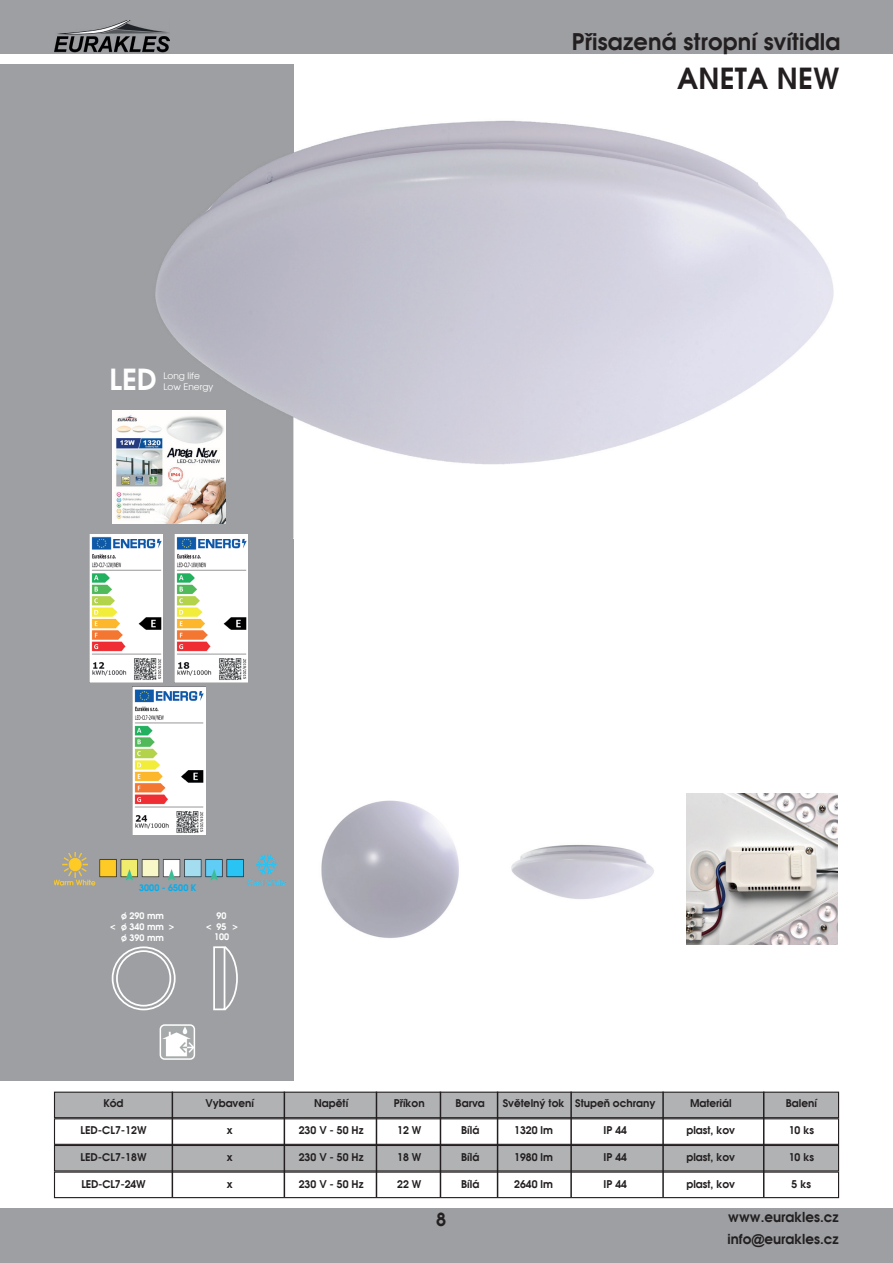
<style>
.page{position:relative;width:893px;height:1263px;background:#fff}
.page>*{position:absolute;margin:0;border:0;box-sizing:border-box;transform-origin:0 0}
.t1{font:700 28.5px "Avalon";letter-spacing:.01em;color:#231f20}
.t2{font:700 28.5px "Avalon";color:#fff}
.t3{font:700 22.5px "Avalon";letter-spacing:.01em;color:#231f20}
.t4{font:700 18px "Avalon";color:#231f20}
.t5{font:700 13.5px/21.6px "Avalon";color:#231f20}
.t6{font:700 10.5px "Avalon";color:#231f20}
.t7{font:700 10.5px "Avalon";letter-spacing:-.02em;color:#231f20}
.t8{font:700 9px/10.8px "Avalon";color:#fff;text-align:justify}
.t9{font:9px/10.8px "Avalon";color:#fff}
.t10{font:700 9px "Avalon";color:#00aeef}
.s1{font-family:"Arial"}
</style>
<div class="page">
<div style="left:0;top:64px;width:293px;height:1017px;background:#9d9fa2"></div>
<div style="left:0;top:0;width:893px;height:53px;background:#9d9fa2"></div>
<div style="left:0;top:1209px;width:893px;height:54px;background:#9d9fa2"></div>
<img style="left:54px;top:21px;width:116px;height:33px">
<img style="left:112px;top:94px;width:722px;height:444px">
<img style="left:113px;top:411px;width:112px;height:112px">
<img style="left:89px;top:534px;width:74px;height:148px">
<img style="left:174px;top:534px;width:74px;height:148px">
<img style="left:132px;top:686px;width:74px;height:149px">
<div style="left:112px;top:946px;width:64px;height:64px;border:2px solid #fff;border-radius:50%"></div>
<div style="left:116px;top:950px;width:55px;height:56px;border:2px solid #fff;border-radius:50%"></div>
<div style="left:54px;top:1091px;width:785px;height:27px;background:#b1b2b4;border:1px solid #231f20"></div>
<div style="left:54px;top:1145px;width:785px;height:26px;background:#b1b2b4;border:1px solid #231f20"></div>
<div style="left:54px;top:1118px;width:785px;height:27px;background:#fff;border:1px solid #231f20"></div>
<div style="left:54px;top:1171px;width:785px;height:27px;background:#fff;border:1px solid #231f20"></div>
<hr style="left:172px;top:1091px;width:1px;height:106px;background:#231f20">
<hr style="left:284px;top:1091px;width:1px;height:106px;background:#231f20">
<hr style="left:376px;top:1091px;width:1px;height:106px;background:#231f20">
<hr style="left:440px;top:1091px;width:1px;height:106px;background:#231f20">
<hr style="left:497px;top:1091px;width:1px;height:106px;background:#231f20">
<hr style="left:570px;top:1091px;width:2px;height:106px;background:#231f20">
<hr style="left:662px;top:1091px;width:2px;height:106px;background:#231f20">
<hr style="left:763px;top:1091px;width:1px;height:106px;background:#231f20">
<img style="left:321px;top:800px;width:138px;height:138px">
<img style="left:511px;top:845px;width:143px;height:54px">
<div style="left:193px;top:943px;width:45px;height:71px;border:2px solid #fff;border-radius:50%"></div>
<div style="left:193px;top:942px;width:32px;height:77px;background:#9d9fa2"></div>
<svg style="left:213px;top:946px;width:13px;height:65px"></svg>
<img style="left:686px;top:793px;width:152px;height:152px">
<img style="left:163px;top:1027px;width:29px;height:30px">
<div style="left:160px;top:1024px;width:35px;height:36px;border:2px solid #fff;border-radius:4px"></div>
<img style="left:54px;top:852px;width:231px;height:33px">
<h1 class="t2" style="left:110px;top:361px;width:49px">LED</h1>
<p class="t9" style="left:163px;top:370px;width:51px">Long life<br>Low Energy</p>
<h2 class="t3" style="left:572px;top:28px;width:270px">Přisazená stropní svítidla</h2>
<h1 class="t1" style="left:677px;top:61px;width:163px">ANETA NEW</h1>
<p class="t10" style="left:139px;top:882px;width:59px">3000 - 6500 K</p>
<p class="t8" style="left:121px;top:910px;width:44px">o 290 mm o 340 mm o 390 mm</p>
<p class="t8" style="left:122px;top:910px;width:6px">/ / /</p>
<p class="t8" style="left:110px;top:921px;width:7px">&lt;</p>
<p class="t8" style="left:169px;top:921px;width:7px">&gt;</p>
<p class="t8" style="left:214px;top:910px;width:17px;text-align:left">90<br>95<br>100</p>
<p class="t8" style="left:206px;top:922px;width:7px">&lt;</p>
<p class="t8" style="left:233px;top:922px;width:7px">&gt;</p>
<p class="t6" style="left:103px;top:1097px;width:22px">Kód</p>
<p class="t6" style="left:80px;top:1124px;width:68px">LED-CL7-12W</p>
<p class="t6" style="left:80px;top:1151px;width:68px">LED-CL7-18W</p>
<p class="t7" style="left:81px;top:1178px;width:66px">LED-CL7-24W</p>
<p class="t6" style="left:205px;top:1097px;width:50px">Vybavení</p>
<p class="t6" style="left:227px;top:1124px;width:7px">x</p>
<p class="t6" style="left:227px;top:1151px;width:7px">x</p>
<p class="t6" style="left:227px;top:1178px;width:7px">x</p>
<p class="t6" style="left:314px;top:1097px;width:36px">Napětí</p>
<p class="t6" style="left:299px;top:1124px;width:66px">230 V - 50 Hz</p>
<p class="t6" style="left:299px;top:1151px;width:66px">230 V - 50 Hz</p>
<p class="t6" style="left:299px;top:1178px;width:66px">230 V - 50 Hz</p>
<p class="t6" style="left:394px;top:1097px;width:32px">Příkon</p>
<p class="t6" style="left:397px;top:1124px;width:26px">12 W</p>
<p class="t6" style="left:397px;top:1151px;width:26px">18 W</p>
<p class="t6" style="left:397px;top:1178px;width:26px">22 W</p>
<p class="t6" style="left:456px;top:1097px;width:31px">Barva</p>
<p class="t6" style="left:461px;top:1124px;width:20px">Bílá</p>
<p class="t6" style="left:461px;top:1151px;width:20px">Bílá</p>
<p class="t6" style="left:461px;top:1178px;width:20px">Bílá</p>
<p class="t6" style="left:503px;top:1097px;width:63px">Světelný tok</p>
<p class="t6" style="left:514px;top:1124px;width:40px">1320 lm</p>
<p class="t6" style="left:514px;top:1151px;width:40px">1980 lm</p>
<p class="t6" style="left:514px;top:1178px;width:40px">2640 lm</p>
<p class="t6" style="left:575px;top:1097px;width:82px">Stupeň ochrany</p>
<p class="t6" style="left:604px;top:1124px;width:25px">IP 44</p>
<p class="t6" style="left:604px;top:1151px;width:25px">IP 44</p>
<p class="t6" style="left:604px;top:1178px;width:25px">IP 44</p>
<p class="t6" style="left:690px;top:1097px;width:43px">Materiál</p>
<p class="t6" style="left:686px;top:1124px;width:50px">plast, kov</p>
<p class="t6" style="left:686px;top:1151px;width:50px">plast, kov</p>
<p class="t6" style="left:686px;top:1178px;width:50px">plast, kov</p>
<p class="t6" style="left:786px;top:1097px;width:33px">Balení</p>
<p class="t6" style="left:789px;top:1124px;width:27px">10 ks</p>
<p class="t6" style="left:789px;top:1151px;width:27px">10 ks</p>
<p class="t6" style="left:792px;top:1178px;width:21px">5 ks</p>
<h3 class="t4" style="left:436px;top:1208px;width:12px">8</h3>
<p class="t5" style="left:728px;top:1206px;width:113px">www.eurakles.cz info<span class="s1">@</span>eurakles.cz</p>
</div>
